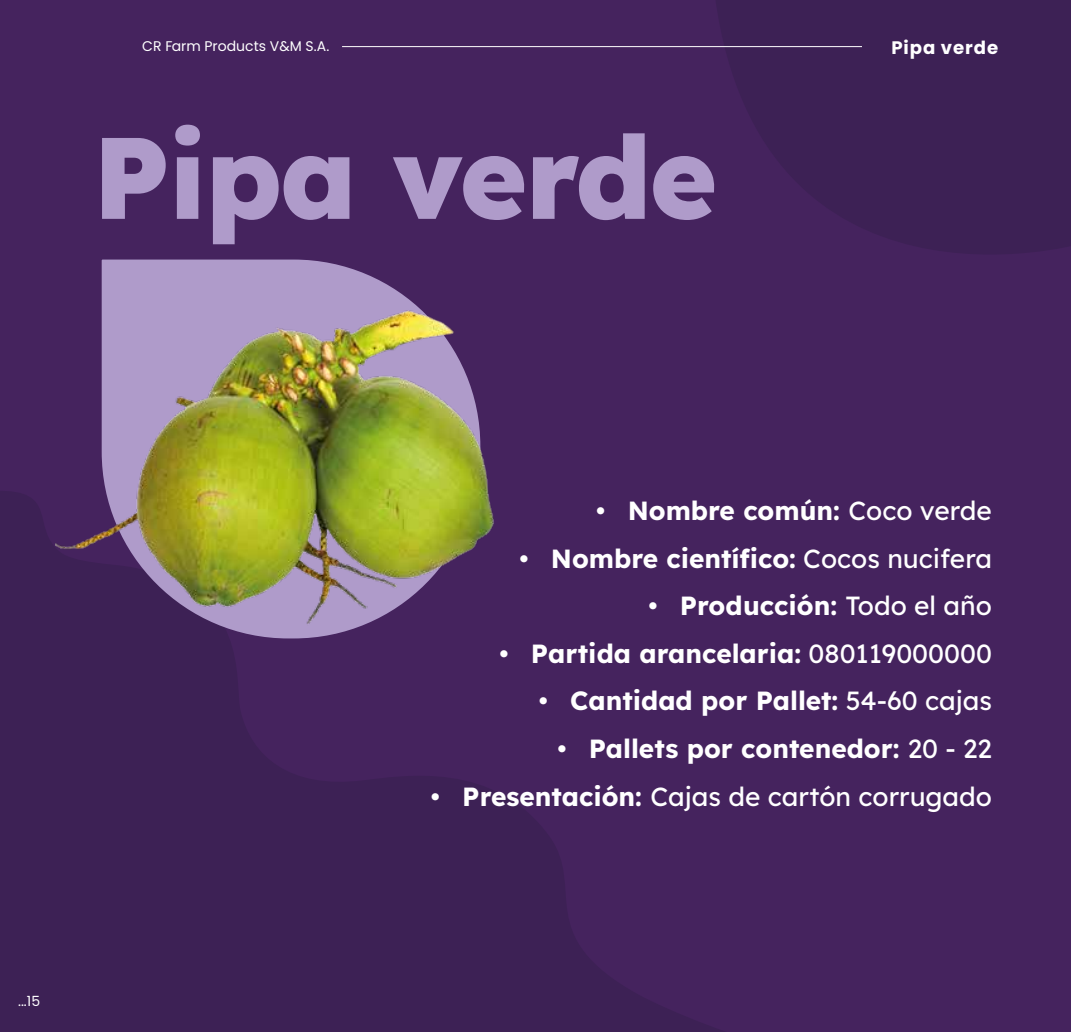
<style>
.page{position:relative;width:1071px;height:1032px;background:#fff}
.page>*{position:absolute;margin:0;border:0;box-sizing:border-box;transform-origin:0 0}
.t1{font:800 115.5px "Lexend";letter-spacing:-.02em;color:#af9bca}
.t2{font:700 26.25px "Lexend";color:#fff}
.t3{font:26.25px "Lexend";color:#fff}
.t4{font:700 18.03px "Poppins";letter-spacing:.05em;color:#fff}
.t5{font:14px "Poppins";color:#fff}
.s1{font-weight:400}
.s2{font-weight:700}
</style>
<div class="page">
<div style="left:0;top:0;width:1071px;height:1031px;background:#45235e"></div>
<hr style="left:342px;top:46px;width:520px;height:1px;background:#fff">
<svg style="left:102px;top:259px;width:292px;height:379px;fill:#af9bca"></svg>
<img style="left:56px;top:289px;width:438px;height:341px">
<p class="t5" style="left:142px;top:38px;width:189px">CR Farm Products V&amp;M S.A.</p>
<p class="t4" style="left:891px;top:38px;width:108px">Pipa verde</p>
<h1 class="t1" style="left:92px;top:82px;width:626px">Pipa verde</h1>
<p class="t5" style="left:18px;top:992px;width:24px">...15</p>
<p class="t2" style="left:596px;top:490px;width:397px">• Nombre común: <span class="s1">Coco verde</span></p>
<p class="t2" style="left:519px;top:537px;width:474px">• Nombre científico: <span class="s1">Cocos nucifera</span></p>
<p class="t2" style="left:648px;top:585px;width:345px">• Producción: <span class="s1">Todo el año</span></p>
<p class="t2" style="left:499px;top:632px;width:494px">• Partida arancelaria: <span class="s1">080119000000</span></p>
<p class="t2" style="left:539px;top:680px;width:455px">• Cantidad por Pallet: <span class="s1">54-60 cajas</span></p>
<p class="t2" style="left:557px;top:727px;width:436px">• Pallets por contenedor: <span class="s1">20 - 22</span></p>
<p class="t3" style="left:431px;top:777px;width:563px"><span class="s2">• Presentación:</span> Cajas de cartón corrugado</p>
</div>
